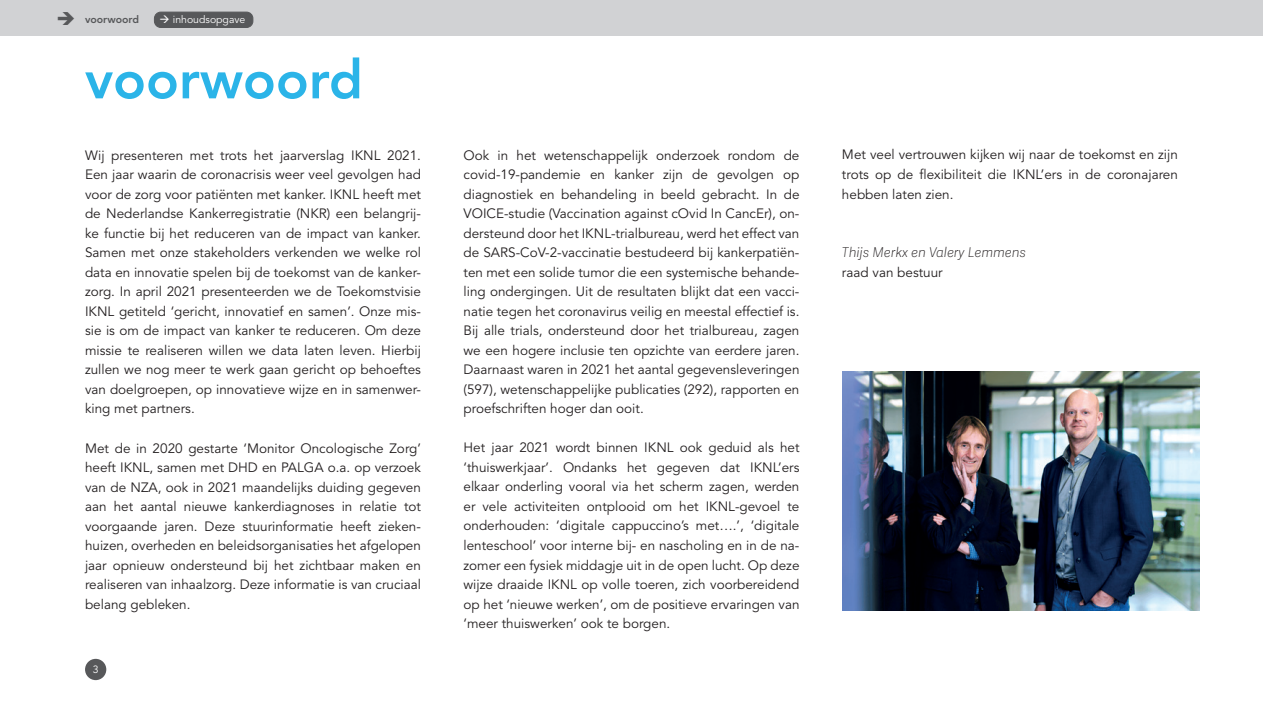
<style>
.page{position:relative;width:1263px;height:711px;background:#fff}
.page>*{position:absolute;margin:0;border:0;box-sizing:border-box;transform-origin:0 0}
.t1{font:800 54px "Avenir LT Std";color:#2bb4e8}
.t2{font:13.5px/19.5px "Avenir LT Std";color:#231f20;text-align:justify}
.t3{font:italic 100 13.5px "Adelle Sans";color:#231f20}
.t4{font:10.5px "Avenir LT Std";color:#fff}
.t5{font:800 10.5px "Avenir LT Std";color:#57585a}
</style>
<div class="page">
<div style="left:0;top:0;width:1263px;height:36px;background:#d1d2d4"></div>
<div style="left:85px;top:658px;width:21px;height:21px;background:#57585a;border-radius:50%"></div>
<div style="left:154px;top:12px;width:99px;height:15px;background:#57585a;border-radius:6px"></div>
<div style="left:154px;top:12px;width:99px;height:16px;border:1px solid #57585a;border-radius:6px"></div>
<img style="left:842px;top:371px;width:357px;height:238px">
<p class="t5" style="left:85px;top:13px;width:56px">voorwoord</p>
<h1 class="t1" style="left:85px;top:48px;width:279px">voorwoord</h1>
<p class="t4" style="left:160px;top:13px;width:87px">→ inhoudsopgave</p>
<p class="t2" style="left:85px;top:146px;width:337px">Wij presenteren met trots het jaarverslag IKNL 2021.<br>Een jaar waarin de coronacrisis weer veel gevolgen had voor de zorg voor patiënten met kanker. IKNL heeft met de Nederlandse Kankerregistratie (NKR) een belangrij&shy;ke functie bij het reduceren van de impact van kanker.<br>Samen met onze stakeholders verkenden we welke rol data en innovatie spelen bij de toekomst van de kanker&shy;zorg. In april 2021 presenteerden we de Toekomstvisie IKNL getiteld ‘gericht, innovatief en samen’. Onze mis&shy;sie is om de impact van kanker te reduceren. Om deze missie te realiseren willen we data laten leven. Hierbij zullen we nog meer te werk gaan gericht op behoeftes van doelgroepen, op innovatieve wijze en in samenwer&shy;king met partners.</p>
<p class="t2" style="left:85px;top:438px;width:337px">Met de in 2020 gestarte ‘Monitor Oncologische Zorg’ heeft IKNL, samen met DHD en PALGA o.a. op verzoek van de NZA, ook in 2021 maandelijks duiding gegeven aan het aantal nieuwe kankerdiagnoses in relatie tot voorgaande jaren. Deze stuurinformatie heeft zieken&shy;huizen, overheden en beleidsorganisaties het afgelopen jaar opnieuw ondersteund bij het zichtbaar maken en realiseren van inhaalzorg. Deze informatie is van cruciaal belang gebleken.</p>
<p class="t4" style="left:93px;top:663px;width:7px">3</p>
<p class="t2" style="left:463px;top:145px;width:337px">Ook in het wetenschappelijk onderzoek rondom de covid-19-pandemie en kanker zijn de gevolgen op diagnostiek en behandeling in beeld gebracht. In de VOICE-studie (Vaccination against cOvid In CancEr), on&shy;dersteund door het IKNL-trialbureau, werd het effect van de SARS-CoV-2-vaccinatie bestudeerd bij kankerpatiën&shy;ten met een solide tumor die een systemische behande&shy;ling ondergingen. Uit de resultaten blijkt dat een vacci&shy;natie tegen het coronavirus veilig en meestal effectief is.<br>Bij alle trials, ondersteund door het trialbureau, zagen we een hogere inclusie ten opzichte van eerdere jaren.<br>Daarnaast waren in 2021 het aantal gegevensleveringen (597), wetenschappelijke publicaties (292), rapporten en proefschriften hoger dan ooit.</p>
<p class="t2" style="left:463px;top:438px;width:337px">Het jaar 2021 wordt binnen IKNL ook geduid als het ‘thuiswerkjaar’. Ondanks het gegeven dat IKNL’ers elkaar onderling vooral via het scherm zagen, werden er vele activiteiten ontplooid om het IKNL-gevoel te onderhouden: ‘digitale cappuccino’s met….’, ‘digitale lenteschool’ voor interne bij- en nascholing en in de na&shy;zomer een fysiek middagje uit in de open lucht. Op deze wijze draaide IKNL op volle toeren, zich voorbereidend op het ‘nieuwe werken’, om de positieve ervaringen van ‘meer thuiswerken’ ook te borgen.</p>
<p class="t2" style="left:842px;top:145px;width:337px">Met veel vertrouwen kijken wij naar de toekomst en zijn trots op de flexibiliteit die IKNL’ers in de coronajaren hebben laten zien.</p>
<p class="t3" style="left:842px;top:242px;width:186px">Thijs Merkx en Valery Lemmens</p>
<p class="t2" style="left:842px;top:262px;width:102px">raad van bestuur</p>
</div>
